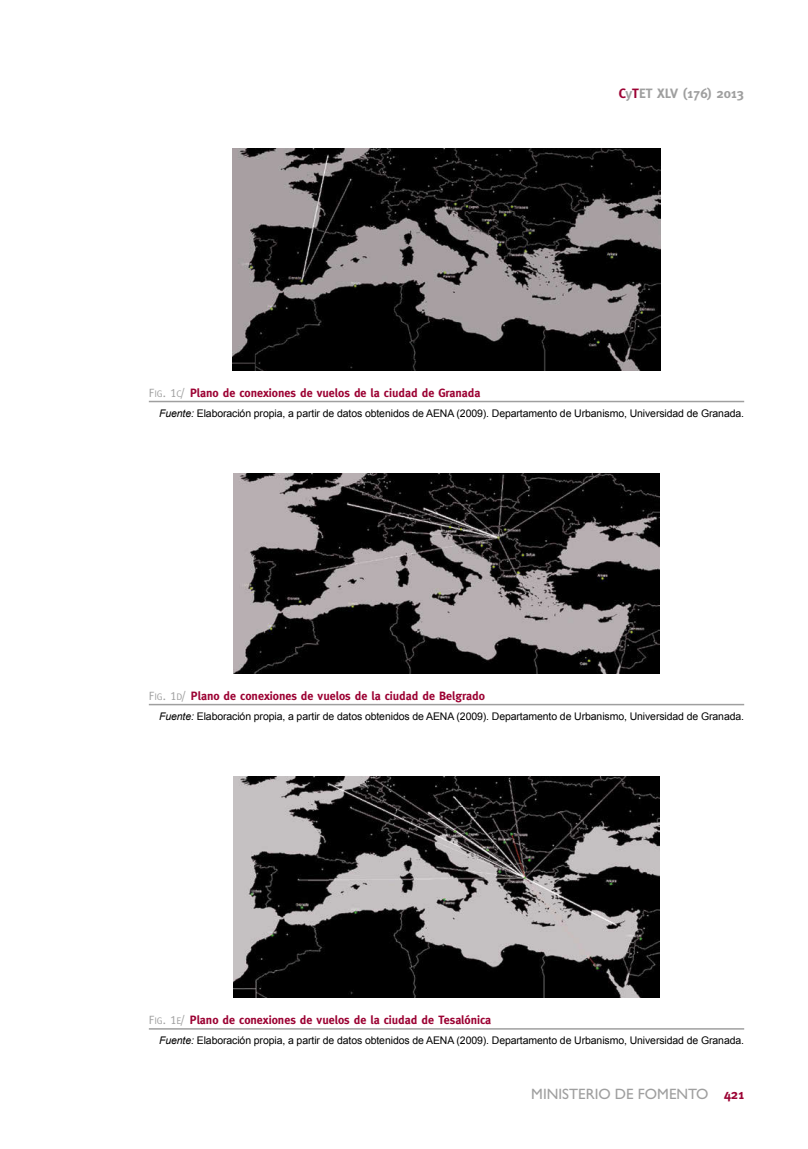
<style>
.page{position:relative;width:808px;height:1149px;background:#fff}
.page>*{position:absolute;margin:0;border:0;box-sizing:border-box;transform-origin:0 0}
.t1{font:15px "Gill Sans";color:#9f9f9f}
.t2{font:700 13.5px "Meta";color:#9f9f9f}
.t3{font:700 12px "Meta";color:#9c0233}
.t4{font:10.5px "Arial";letter-spacing:-.01em;color:#000}
.s1{color:#9c0233}
.s2{font-family:"Meta Caps SC800";font-weight:400;color:#9f9f9f}
.s3{font-family:"Meta Caps SC800";font-weight:400;font-size:9.6px;color:#9f9f9f}
.s4{font-style:italic}
.s5{font-family:"Meta";font-weight:700;font-size:13.5px;color:#9c0233}
</style>
<div class="page">
<hr style="left:149px;top:400px;width:595px;height:2px;background:#9f9f9f">
<img style="left:232px;top:149px;width:429px;height:221px">
<hr style="left:149px;top:703px;width:595px;height:2px;background:#9f9f9f">
<img style="left:234px;top:473px;width:425px;height:200px">
<img style="left:234px;top:776px;width:425px;height:221px">
<hr style="left:149px;top:1027px;width:595px;height:2px;background:#9f9f9f">
<p class="t2" style="left:619px;top:85px;width:127px"><span class="s1">C</span>y<span class="s1">T</span>ET XLV (176) 2013</p>
<p class="t3" style="left:149px;top:385px;width:333px"><span class="s2">F</span><span class="s3">ig</span><span class="s2">. 1</span><span class="s3">c</span><span class="s2">/</span> Plano de conexiones de vuelos de la ciudad de Granada</p>
<p class="t4" style="left:159px;top:407px;width:586px"><span class="s4">Fuente:</span> Elaboración propia, a partir de datos obtenidos de AENA (2009). Departamento de Urbanismo, Universidad de Granada.</p>
<p class="t3" style="left:149px;top:688px;width:338px"><span class="s2">F</span><span class="s3">ig</span><span class="s2">. 1</span><span class="s3">d</span><span class="s2">/</span> Plano de conexiones de vuelos de la ciudad de Belgrado</p>
<p class="t4" style="left:159px;top:710px;width:586px"><span class="s4">Fuente:</span> Elaboración propia, a partir de datos obtenidos de AENA (2009). Departamento de Urbanismo, Universidad de Granada.</p>
<p class="t3" style="left:149px;top:1012px;width:344px"><span class="s2">F</span><span class="s3">ig</span><span class="s2">. 1</span><span class="s3">e</span><span class="s2">/</span> Plano de conexiones de vuelos de la ciudad de Tesalónica</p>
<p class="t4" style="left:159px;top:1034px;width:586px"><span class="s4">Fuente:</span> Elaboración propia, a partir de datos obtenidos de AENA (2009). Departamento de Urbanismo, Universidad de Granada.</p>
<h1 class="t1" style="left:531px;top:1084px;width:214px">MINISTERIO DE FOMENTO <span class="s5">421</span></h1>
</div>
